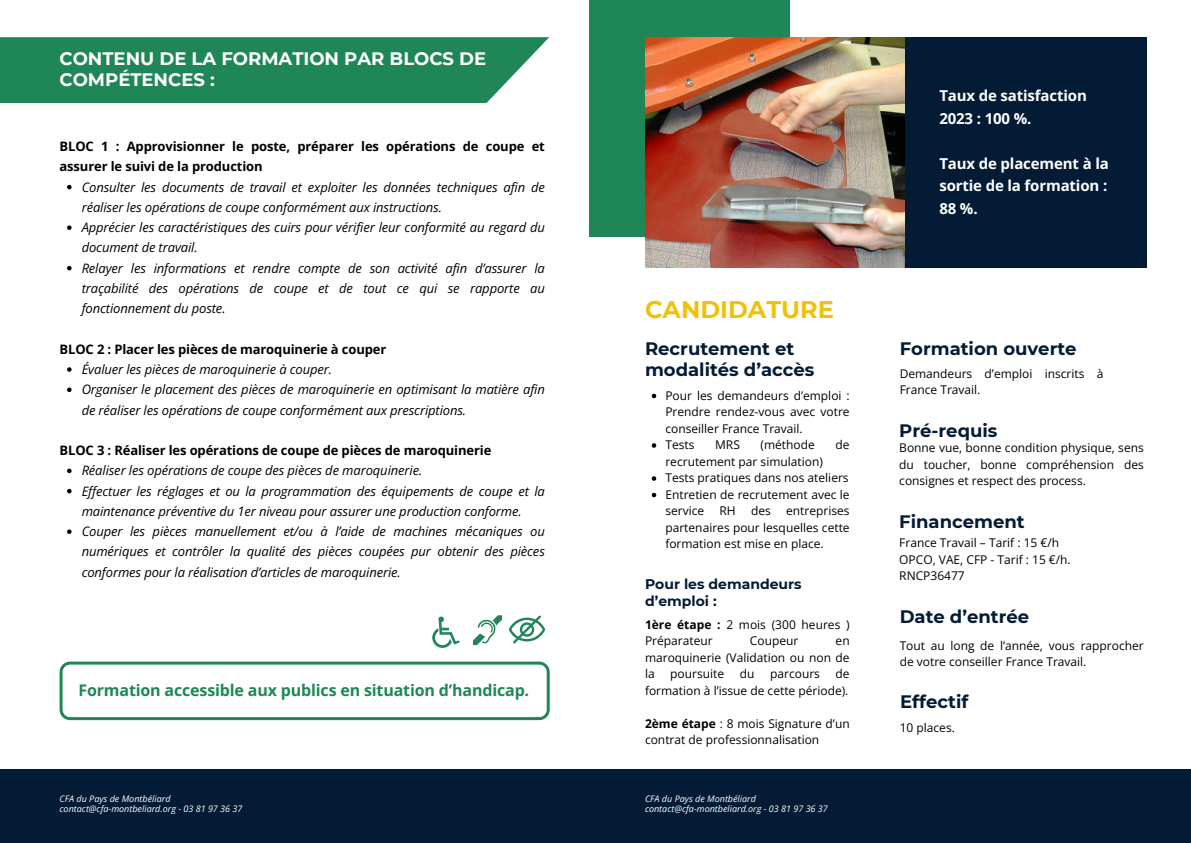
<style>
.page{position:relative;width:1191px;height:843px;background:#fff}
.page>*{position:absolute;margin:0;border:0;box-sizing:border-box;transform-origin:0 0}
.t1{font:700 24px "Montserrat";color:#f1c10a}
.t2{font:700 18px/21px "Montserrat";color:#031b35}
.t3{font:700 18px/21px "Montserrat";color:#fff}
.t4{font:700 16px "Open Sans";letter-spacing:-.01em;color:#1f8658}
.t5{font:700 15px/22.5px "Open Sans";letter-spacing:-.01em;color:#fff}
.t6{font:700 14px/16.5px "Montserrat";color:#031b35}
.t7{font:italic 13px/20.2px "Open Sans";letter-spacing:-.01em;color:#000}
.t8{font:700 13px/20.2px "Open Sans";letter-spacing:-.01em;color:#000}
.t9{font:12px/16.5px "Open Sans";color:#000}
.t10{font:italic 9px "Open Sans";color:#fff}
.s1{font-weight:700}
</style>
<div class="page">
<div style="left:0;top:37px;width:549px;height:66px;background:#1f8658"></div>
<div style="left:0;top:769px;width:1190px;height:73px;background:#031b35"></div>
<div style="left:904px;top:37px;width:243px;height:230px;background:#031b35"></div>
<div style="left:589px;top:0;width:200px;height:236px;background:#1f8658"></div>
<img style="left:645px;top:37px;width:259px;height:230px">
<svg style="left:67px;top:185px;width:5px;height:4px"></svg>
<svg style="left:67px;top:225px;width:5px;height:5px"></svg>
<svg style="left:67px;top:266px;width:5px;height:4px"></svg>
<svg style="left:67px;top:367px;width:5px;height:4px"></svg>
<svg style="left:67px;top:387px;width:5px;height:5px"></svg>
<svg style="left:67px;top:468px;width:5px;height:5px"></svg>
<svg style="left:67px;top:488px;width:5px;height:5px"></svg>
<svg style="left:67px;top:529px;width:5px;height:4px"></svg>
<svg style="left:651px;top:393px;width:5px;height:5px"></svg>
<svg style="left:651px;top:443px;width:5px;height:4px"></svg>
<svg style="left:651px;top:476px;width:5px;height:4px"></svg>
<svg style="left:651px;top:492px;width:5px;height:5px"></svg>
<svg style="left:432px;top:616px;width:27px;height:31px"></svg>
<svg style="left:509px;top:615px;width:36px;height:28px"></svg>
<svg style="left:473px;top:615px;width:29px;height:29px"></svg>
<svg style="left:60px;top:661px;width:489px;height:58px"></svg>
<h5 class="t3" style="left:60px;top:48px;width:428px">CONTENU DE LA FORMATION PAR BLOCS DE<br>COMPÉTENCES :</h5>
<p class="t8" style="left:60px;top:136px;width:487px">BLOC 1 : Approvisionner le poste, préparer les opérations de coupe et assurer le suivi de la production</p>
<h5 class="t7" style="left:82px;top:176px;width:464px">Consulter les documents de travail et exploiter les données techniques afin de réaliser les opérations de coupe conformément aux instructions.</h5>
<p class="t7" style="left:82px;top:217px;width:464px">Apprécier les caractéristiques des cuirs pour vérifier leur conformité au regard du document de travail.</p>
<p class="t7" style="left:82px;top:257px;width:464px;text-align:justify">Relayer les informations et rendre compte de son activité afin d’assurer la traçabilité des opérations de coupe et de tout ce qui se rapporte au fonctionnement du poste.</p>
<h5 class="t8" style="left:60px;top:338px;width:328px">BLOC 2 : Placer les pièces de maroquinerie à couper</h5>
<p class="t7" style="left:82px;top:359px;width:252px">Évaluer les pièces de maroquinerie à couper.</p>
<p class="t7" style="left:82px;top:379px;width:464px">Organiser le placement des pièces de maroquinerie en optimisant la matière afin de réaliser les opérations de coupe conformément aux prescriptions.</p>
<p class="t8" style="left:60px;top:440px;width:433px">BLOC 3 : Réaliser les opérations de coupe de pièces de maroquinerie</p>
<p class="t7" style="left:82px;top:460px;width:342px">Réaliser les opérations de coupe des pièces de maroquinerie.</p>
<p class="t7" style="left:82px;top:480px;width:464px">Effectuer les réglages et ou la programmation des équipements de coupe et la maintenance préventive du 1er niveau pour assurer une production conforme.</p>
<p class="t7" style="left:82px;top:521px;width:464px;text-align:justify">Couper les pièces manuellement et/ou à l’aide de machines mécaniques ou numériques et contrôler la qualité des pièces coupées pur obtenir des pièces conformes pour la réalisation d’articles de maroquinerie.</p>
<p class="t4" style="left:78px;top:678px;width:452px">Formation accessible aux publics en situation d’handicap.</p>
<h4 class="t10" style="left:60px;top:791px;width:112px">CFA du Pays de Montbéliard</h4>
<p class="t10" style="left:60px;top:802px;width:184px">contact@cfa-montbeliard.org - 03 81 97 36 37</p>
<h2 class="t1" style="left:645px;top:294px;width:190px">CANDIDATURE</h2>
<p class="t2" style="left:645px;top:337px;width:171px">Recrutement et modalités d’accès</p>
<p class="t9" style="left:665px;top:386px;width:186px;text-align:justify">Pour les demandeurs d’emploi :<br>Prendre rendez-vous avec votre conseiller France Travail.</p>
<h3 class="t9" style="left:665px;top:436px;width:31px">Tests</h3>
<h3 class="t9" style="left:715px;top:436px;width:26px">MRS</h3>
<h3 class="t9" style="left:760px;top:436px;width:56px">(méthode</h3>
<h3 class="t9" style="left:835px;top:436px;width:16px">de</h3>
<h3 class="t9" style="left:665px;top:452px;width:159px">recrutement par simulation)</h3>
<p class="t9" style="left:665px;top:469px;width:185px">Tests pratiques dans nos ateliers</p>
<p class="t9" style="left:665px;top:485px;width:186px">Entretien de recrutement avec le service</p>
<p class="t9" style="left:719px;top:502px;width:18px">RH</p>
<p class="t9" style="left:751px;top:502px;width:21px">des</p>
<p class="t9" style="left:665px;top:502px;width:186px;text-align:justify;text-indent:121px">entreprises partenaires pour lesquelles cette formation est mise en place.</p>
<h3 class="t6" style="left:645px;top:576px;width:158px">Pour les demandeurs d’emploi :</h3>
<h3 class="t9" style="left:645px;top:615px;width:206px"><span class="s1">1ère étape :</span> 2 mois (300 heures )<br>Préparateur</h3>
<h3 class="t9" style="left:749px;top:632px;width:50px">Coupeur</h3>
<h3 class="t9" style="left:645px;top:632px;width:206px;text-align:justify;text-indent:191px">en maroquinerie (Validation ou non de la</h3>
<h3 class="t9" style="left:645px;top:665px;width:206px;text-align:right">de<br>formation à l’issue de cette période).</h3>
<p class="t9" style="left:645px;top:714px;width:206px"><span class="s1">2ème étape</span> : 8 mois Signature d’un contrat de professionnalisation</p>
<h3 class="t9" style="left:670px;top:665px;width:55px">poursuite</h3>
<h3 class="t9" style="left:739px;top:665px;width:16px">du</h3>
<h3 class="t9" style="left:770px;top:665px;width:51px">parcours</h3>
<h4 class="t10" style="left:645px;top:791px;width:112px">CFA du Pays de Montbéliard</h4>
<h4 class="t10" style="left:645px;top:802px;width:184px">contact@cfa-montbeliard.org - 03 81 97 36 37</h4>
<p class="t5" style="left:939px;top:84px;width:149px">Taux de satisfaction<br>2023 : 100 %.</p>
<p class="t5" style="left:939px;top:152px;width:171px;text-align:justify">Taux de placement à la sortie de la formation :<br>88 %.</p>
<h3 class="t2" style="left:899px;top:337px;width:178px">Formation ouverte</h3>
<h1 class="t9" style="left:899px;top:365px;width:205px">Demandeurs d’emploi inscrits à<br>France Travail.</h1>
<h3 class="t2" style="left:899px;top:419px;width:100px">Pré-requis</h3>
<p class="t9" style="left:899px;top:439px;width:246px;text-align:justify">Bonne vue, bonne condition physique, sens du toucher, bonne compréhension des consignes et respect des process.</p>
<p class="t2" style="left:899px;top:510px;width:127px">Financement</p>
<p class="t9" style="left:899px;top:534px;width:161px">France Travail – Tarif : 15 €/h</p>
<p class="t9" style="left:899px;top:551px;width:173px">OPCO, VAE, CFP - Tarif : 15 €/h.</p>
<p class="t9" style="left:899px;top:567px;width:67px">RNCP36477</p>
<p class="t2" style="left:899px;top:605px;width:131px">Date d’entrée</p>
<h5 class="t9" style="left:899px;top:636px;width:245px">Tout au long de l’année, vous rapprocher de votre conseiller France Travail.</h5>
<h3 class="t2" style="left:900px;top:691px;width:70px">Effectif</h3>
<p class="t9" style="left:899px;top:718px;width:57px">10 places.</p>
</div>
